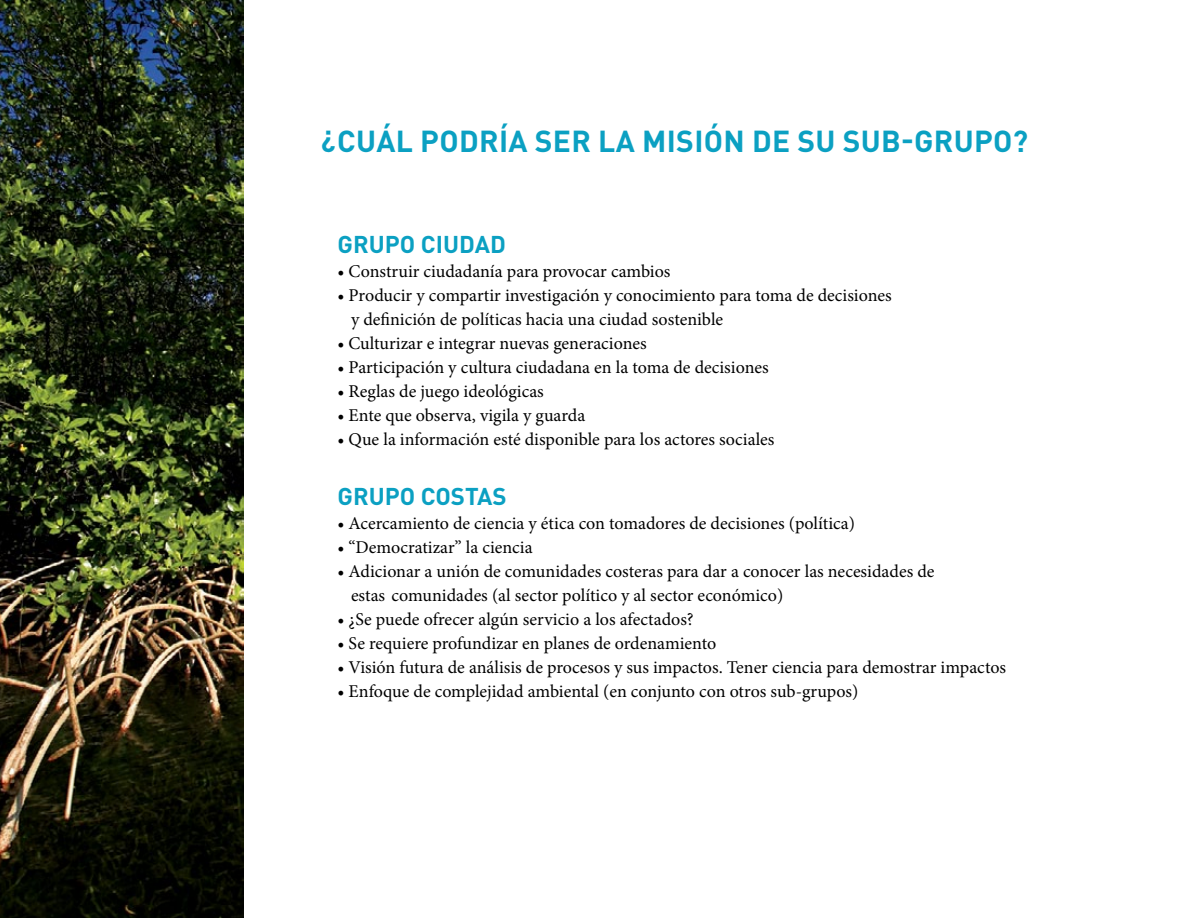
<style>
.page{position:relative;width:1188px;height:918px;background:#fff}
.page>*{position:absolute;margin:0;border:0;box-sizing:border-box;transform-origin:0 0}
.t1{font:700 30px "DIN Pro";color:#0ba0c2}
.t2{font:700 24px "DIN Pro";color:#0ba0c2}
.t3{font:18px/24px "Minion Pro";color:#000}
</style>
<div class="page">
<img style="left:0;top:0;width:243px;height:918px">
<h1 class="t1" style="left:321px;top:116px;width:54px">¿CUÁL</h1>
<h1 class="t1" style="left:420px;top:116px;width:20px">PODR</h1>
<h1 class="t1" style="left:499px;top:116px;width:56px">ÍA SER</h1>
<h1 class="t1" style="left:598px;top:116px;width:62px">LA MISIÓN</h1>
<h1 class="t1" style="left:752px;top:116px;width:111px">DESUSUB</h1>
<h1 class="t1" style="left:901px;top:116px;width:33px">-GRUPO</h1>
<h1 class="t1" style="left:1013px;top:116px;width:17px">?</h1>
<h2 class="t2" style="left:338px;top:224px;width:170px">GRUPO CIUDAD</h2>
<p class="t3" style="left:338px;top:259px;width:335px">• Construir ciudadanía para provocar cambios</p>
<p class="t3" style="left:351px;top:283px;width:542px;text-indent:-14px">• Producir y compartir investigación y conocimiento para toma de decisiones y definición de políticas hacia una ciudad sostenible</p>
<p class="t3" style="left:338px;top:331px;width:311px">• Culturizar e integrar nuevas generaciones</p>
<p class="t3" style="left:338px;top:355px;width:433px">• Participación y cultura ciudadana en la toma de decisiones</p>
<p class="t3" style="left:338px;top:379px;width:208px">• Reglas de juego ideológicas</p>
<p class="t3" style="left:338px;top:403px;width:249px">• Ente que observa, vigila y guarda</p>
<p class="t3" style="left:338px;top:427px;width:439px">• Que la información esté disponible para los actores sociales</p>
<h2 class="t2" style="left:338px;top:477px;width:171px">GRUPO COSTAS</h2>
<p class="t3" style="left:338px;top:512px;width:519px">• Acercamiento de ciencia y ética con tomadores de decisiones (política)</p>
<p class="t3" style="left:338px;top:536px;width:197px">• “Democratizar” la ciencia</p>
<p class="t3" style="left:351px;top:560px;width:585px;text-indent:-14px">• Adicionar a unión de comunidades costeras para dar a conocer las necesidades de estas comunidades (al sector político y al sector económico)</p>
<p class="t3" style="left:338px;top:608px;width:358px">• ¿Se puede ofrecer algún servicio a los afectados?</p>
<p class="t3" style="left:338px;top:632px;width:380px">• Se requiere profundizar en planes de ordenamiento</p>
<p class="t3" style="left:338px;top:656px;width:670px">• Visión futura de análisis de procesos y sus impactos. Tener ciencia para demostrar impactos</p>
<p class="t3" style="left:338px;top:680px;width:522px">• Enfoque de complejidad ambiental (en conjunto con otros sub-grupos)</p>
</div>
